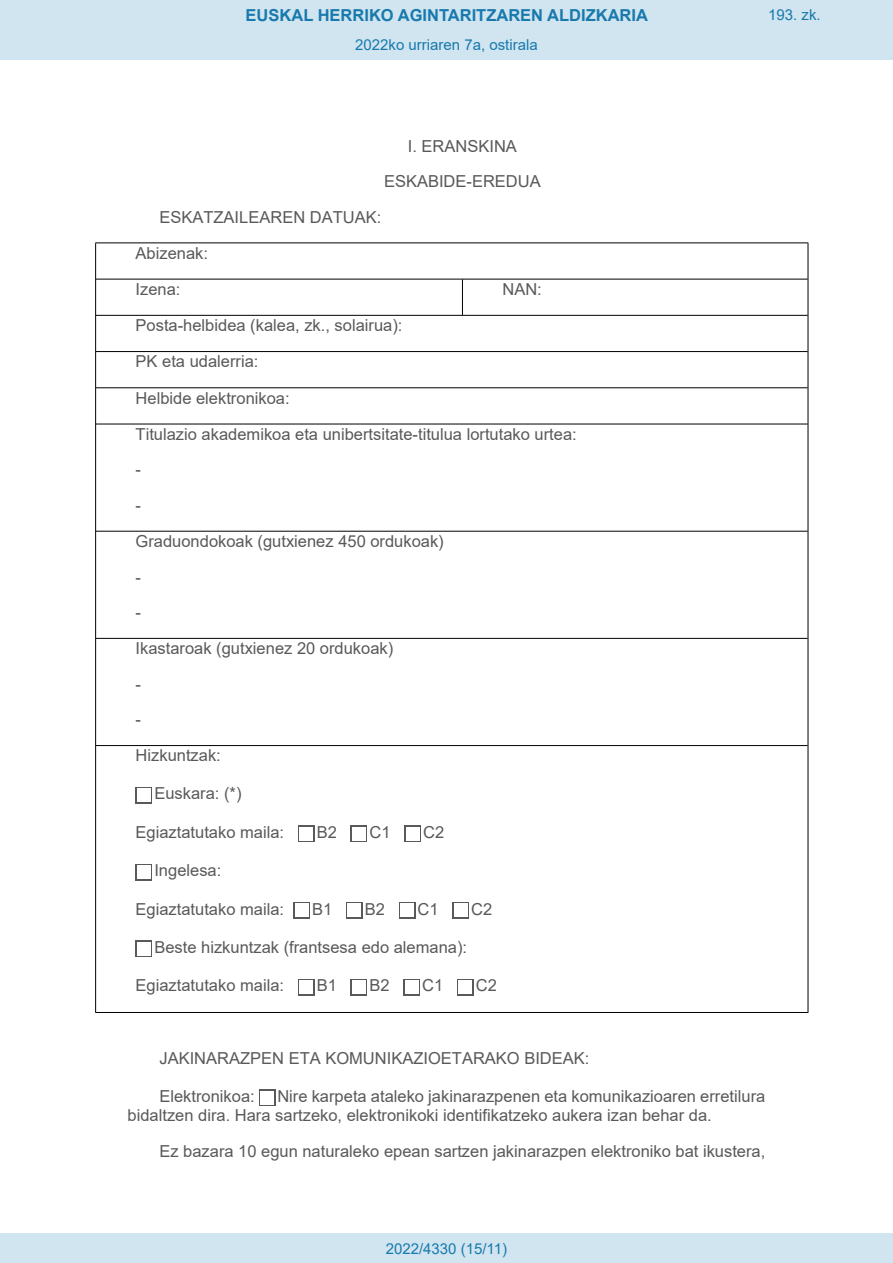
<style>
.page{position:relative;width:893px;height:1263px;background:#fff}
.page>*{position:absolute;margin:0;border:0;box-sizing:border-box;transform-origin:0 0}
.t1{font:16.5px/35.8px "Arial";color:#595959}
.t2{font:700 16.5px "Arial";color:#1879ad}
.Paginacion_Centro{font:15px "Arial";color:#1879ad}
</style>
<div class="page">
<hr style="left:95px;top:243px;width:1px;height:769px;background:#000">
<hr style="left:808px;top:243px;width:1px;height:769px;background:#000">
<hr style="left:462px;top:279px;width:1px;height:36px;background:#000">
<hr style="left:95px;top:242px;width:713px;height:1px;background:#000">
<hr style="left:96px;top:279px;width:712px;height:1px;background:#000">
<hr style="left:96px;top:315px;width:712px;height:1px;background:#000">
<hr style="left:96px;top:351px;width:712px;height:1px;background:#000">
<hr style="left:96px;top:387px;width:712px;height:1px;background:#000">
<hr style="left:96px;top:424px;width:712px;height:1px;background:#000">
<hr style="left:96px;top:531px;width:712px;height:1px;background:#000">
<hr style="left:96px;top:638px;width:712px;height:1px;background:#000">
<hr style="left:96px;top:745px;width:712px;height:1px;background:#000">
<hr style="left:95px;top:1012px;width:713px;height:1px;background:#000">
<div style="left:136px;top:787px;width:16px;height:16px;background:#595959"></div>
<div style="left:137px;top:788px;width:14px;height:14px;background:#fff"></div>
<svg style="left:298px;top:825px;width:16px;height:17px"></svg>
<div style="left:299px;top:827px;width:14px;height:13px;background:#fff"></div>
<svg style="left:351px;top:825px;width:16px;height:17px"></svg>
<div style="left:352px;top:827px;width:14px;height:13px;background:#fff"></div>
<svg style="left:404px;top:825px;width:17px;height:17px"></svg>
<div style="left:406px;top:827px;width:13px;height:13px;background:#fff"></div>
<div style="left:136px;top:864px;width:16px;height:16px;background:#595959"></div>
<div style="left:137px;top:865px;width:14px;height:14px;background:#fff"></div>
<svg style="left:293px;top:902px;width:17px;height:17px"></svg>
<div style="left:295px;top:904px;width:13px;height:13px;background:#fff"></div>
<svg style="left:346px;top:902px;width:17px;height:17px"></svg>
<div style="left:348px;top:904px;width:13px;height:13px;background:#fff"></div>
<svg style="left:399px;top:902px;width:16px;height:17px"></svg>
<div style="left:400px;top:904px;width:14px;height:13px;background:#fff"></div>
<svg style="left:452px;top:902px;width:17px;height:17px"></svg>
<div style="left:454px;top:904px;width:13px;height:13px;background:#fff"></div>
<div style="left:136px;top:941px;width:16px;height:16px;background:#595959"></div>
<div style="left:137px;top:942px;width:14px;height:14px;background:#fff"></div>
<div style="left:298px;top:979px;width:16px;height:16px;background:#595959"></div>
<div style="left:299px;top:980px;width:14px;height:14px;background:#fff"></div>
<div style="left:351px;top:979px;width:16px;height:16px;background:#595959"></div>
<div style="left:352px;top:980px;width:14px;height:14px;background:#fff"></div>
<svg style="left:403px;top:979px;width:17px;height:16px"></svg>
<div style="left:405px;top:980px;width:13px;height:14px;background:#fff"></div>
<svg style="left:457px;top:979px;width:17px;height:16px"></svg>
<div style="left:459px;top:980px;width:13px;height:14px;background:#fff"></div>
<svg style="left:259px;top:1089px;width:16px;height:17px"></svg>
<div style="left:260px;top:1091px;width:14px;height:13px;background:#fff"></div>
<div style="left:0;top:0;width:893px;height:60px;background:#d0e5f0"></div>
<div style="left:0;top:1233px;width:893px;height:30px;background:#d0e5f0"></div>
<p class="t2" style="left:246px;top:3px;width:404px">EUSKAL HERRIKO AGINTARITZAREN ALDIZKARIA</p>
<p class="Paginacion_Centro" style="left:768px;top:5px;width:54px">193. zk.</p>
<p class="Paginacion_Centro" style="left:355px;top:35px;width:184px">2022ko urriaren 7a, ostirala</p>
<p class="t1" style="left:384px;top:128px;width:158px;line-height:35.4px;text-align:center">I. ERANSKINA<br>ESKABIDE-EREDUA</p>
<p class="t1" style="left:136px;top:199px;width:247px;text-indent:24px">ESKATZAILEAREN DATUAK:<br>Abizenak:<br>Izena:</p>
<p class="t1" style="left:502px;top:271px;width:41px">NAN:</p>
<p class="t1" style="left:136px;top:307px;width:443px">Posta-helbidea (kalea, zk., solairua):<br>PK eta udalerria:<br>Helbide elektronikoa:<br>Titulazio akademikoa eta unibertsitate-titulua lortutako urtea: -<br>-<br>Graduondokoak (gutxienez 450 ordukoak)<br>-<br>-<br>Ikastaroak (gutxienez 20 ordukoak)<br>-<br>-<br>Hizkuntzak:</p>
<p class="t1" style="left:154px;top:775px;width:89px">Euskara: (*)</p>
<p class="t1" style="left:136px;top:814px;width:150px">Egiaztatutako maila:</p>
<p class="t1" style="left:317px;top:814px;width:22px">B2</p>
<p class="t1" style="left:369px;top:814px;width:23px">C1</p>
<p class="t1" style="left:423px;top:814px;width:23px">C2</p>
<p class="t1" style="left:154px;top:852px;width:68px">Ingelesa:</p>
<p class="t1" style="left:136px;top:891px;width:150px">Egiaztatutako maila:</p>
<p class="t1" style="left:312px;top:891px;width:22px">B1</p>
<p class="t1" style="left:365px;top:891px;width:22px">B2</p>
<p class="t1" style="left:418px;top:891px;width:23px">C1</p>
<p class="t1" style="left:471px;top:891px;width:23px">C2</p>
<p class="t1" style="left:154px;top:929px;width:314px">Beste hizkuntzak (frantsesa edo alemana):</p>
<p class="t1" style="left:136px;top:968px;width:150px">Egiaztatutako maila:</p>
<p class="t1" style="left:317px;top:968px;width:22px">B1</p>
<p class="t1" style="left:369px;top:968px;width:22px">B2</p>
<p class="t1" style="left:422px;top:968px;width:23px">C1</p>
<p class="t1" style="left:476px;top:968px;width:23px">C2</p>
<p class="t1" style="left:159px;top:1040px;width:431px">JAKINARAZPEN ETA KOMUNIKAZIOETARAKO BIDEAK:</p>
<p class="t1" style="left:159px;top:1078px;width:97px">Elektronikoa:</p>
<p class="t1" style="left:128px;top:1086px;width:639px;line-height:19.6px;text-indent:150px">Nire karpeta ataleko jakinarazpenen eta komunikazioaren erretilura bidaltzen dira. Hara sartzeko, elektronikoki identifikatzeko aukera izan behar da.</p>
<p class="t1" style="left:159px;top:1133px;width:607px">Ez bazara 10 egun naturaleko epean sartzen jakinarazpen elektroniko bat ikustera,</p>
<p class="Paginacion_Centro" style="left:386px;top:1238px;width:123px">2022/4330 (15/11)</p>
</div>
